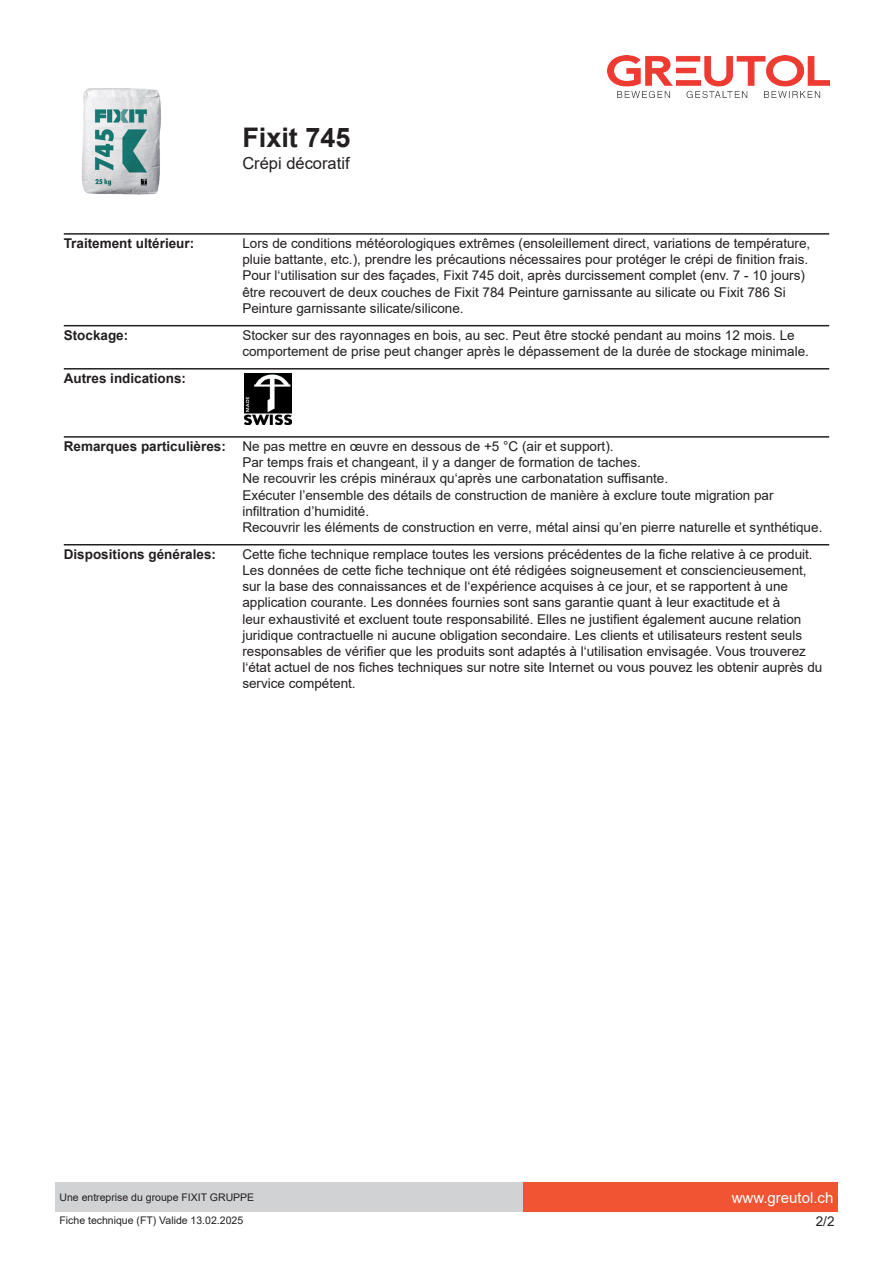
<style>
.page{position:relative;width:893px;height:1263px;background:#fff}
.page>*{position:absolute;margin:0;border:0;box-sizing:border-box;transform-origin:0 0}
.t1{font:700 27px "Arial";color:#231f20}
.t2{font:16.5px "Arial";color:#231f20}
.t3{font:15px "Arial";color:#fff}
.t4{font:13.5px/16.2px "Arial";color:#231f20}
.t5{font:700 13.5px "Arial";color:#231f20}
.t6{font:10.5px "Arial";color:#231f20}
.s1{font-weight:700}
</style>
<div class="page">
<img style="left:81px;top:88px;width:81px;height:107px">
<img style="left:607px;top:55px;width:222px;height:43px">
<div style="left:523px;top:1182px;width:315px;height:30px;background:#f05433"></div>
<div style="left:55px;top:1182px;width:468px;height:30px;background:#d1d2d4"></div>
<hr style="left:64px;top:233px;width:765px;height:2px;background:#231f20">
<hr style="left:64px;top:325px;width:765px;height:1px;background:#231f20">
<hr style="left:64px;top:368px;width:765px;height:1px;background:#231f20">
<img style="left:245px;top:373px;width:46px;height:51px">
<hr style="left:64px;top:436px;width:765px;height:2px;background:#231f20">
<hr style="left:64px;top:544px;width:765px;height:1px;background:#231f20">
<h1 class="t1" style="left:242px;top:119px;width:110px">Fixit 745</h1>
<p class="t2" style="left:242px;top:152px;width:109px">Crépi décoratif</p>
<p class="t5" style="left:64px;top:234px;width:132px">Traitement ultérieur:</p>
<p class="t4" style="left:242px;top:235px;width:569px">Lors de conditions météorologiques extrêmes (ensoleillement direct, variations de température, pluie battante, etc.), prendre les précautions nécessaires pour protéger le crépi de finition frais.<br>Pour l‘utilisation sur des façades, Fixit 745 doit, après durcissement complet (env. 7 - 10 jours) être recouvert de deux couches de Fixit 784 Peinture garnissante au silicate ou Fixit 786 Si Peinture garnissante silicate/silicone.</p>
<p class="t5" style="left:64px;top:325px;width:66px">Stockage:</p>
<p class="t4" style="left:242px;top:327px;width:568px">Stocker sur des rayonnages en bois, au sec. Peut être stocké pendant au moins 12 mois. Le comportement de prise peut changer après le dépassement de la durée de stockage minimale.</p>
<p class="t5" style="left:64px;top:369px;width:124px">Autres indications:</p>
<p class="t4" style="left:242px;top:438px;width:581px;text-indent:-179px"><span class="s1">Remarques particulières:</span> Ne pas mettre en œuvre en dessous de +5 °C (air et support).<br>Par temps frais et changeant, il y a danger de formation de taches.<br>Ne recouvrir les crépis minéraux qu‘après une carbonatation suffisante.<br>Exécuter l’ensemble des détails de construction de manière à exclure toute migration par infiltration d’humidité.<br>Recouvrir les éléments de construction en verre, métal ainsi qu’en pierre naturelle et synthétique.</p>
<p class="t5" style="left:64px;top:545px;width:154px">Dispositions générales:</p>
<p class="t4" style="left:242px;top:546px;width:582px">Cette fiche technique remplace toutes les versions précédentes de la fiche relative à ce produit.<br>Les données de cette fiche technique ont été rédigées soigneusement et consciencieusement, sur la base des connaissances et de l‘expérience acquises à ce jour, et se rapportent à une application courante. Les données fournies sont sans garantie quant à leur exactitude et à<br>leur exhaustivité et excluent toute responsabilité. Elles ne justifient également aucune relation juridique contractuelle ni aucune obligation secondaire. Les clients et utilisateurs restent seuls responsables de vérifier que les produits sont adaptés à l‘utilisation envisagée. Vous trouverez l‘état actuel de nos fiches techniques sur notre site Internet ou vous pouvez les obtenir auprès du service compétent.</p>
<p class="t6" style="left:60px;top:1190px;width:196px">Une entreprise du groupe FIXIT GRUPPE</p>
<p class="t3" style="left:732px;top:1187px;width:103px">www.greutol.ch</p>
<p class="t6" style="left:60px;top:1213px;width:185px">Fiche technique (FT) Valide 13.02.2025</p>
<p class="t4" style="left:816px;top:1213px;width:20px">2/2</p>
</div>
